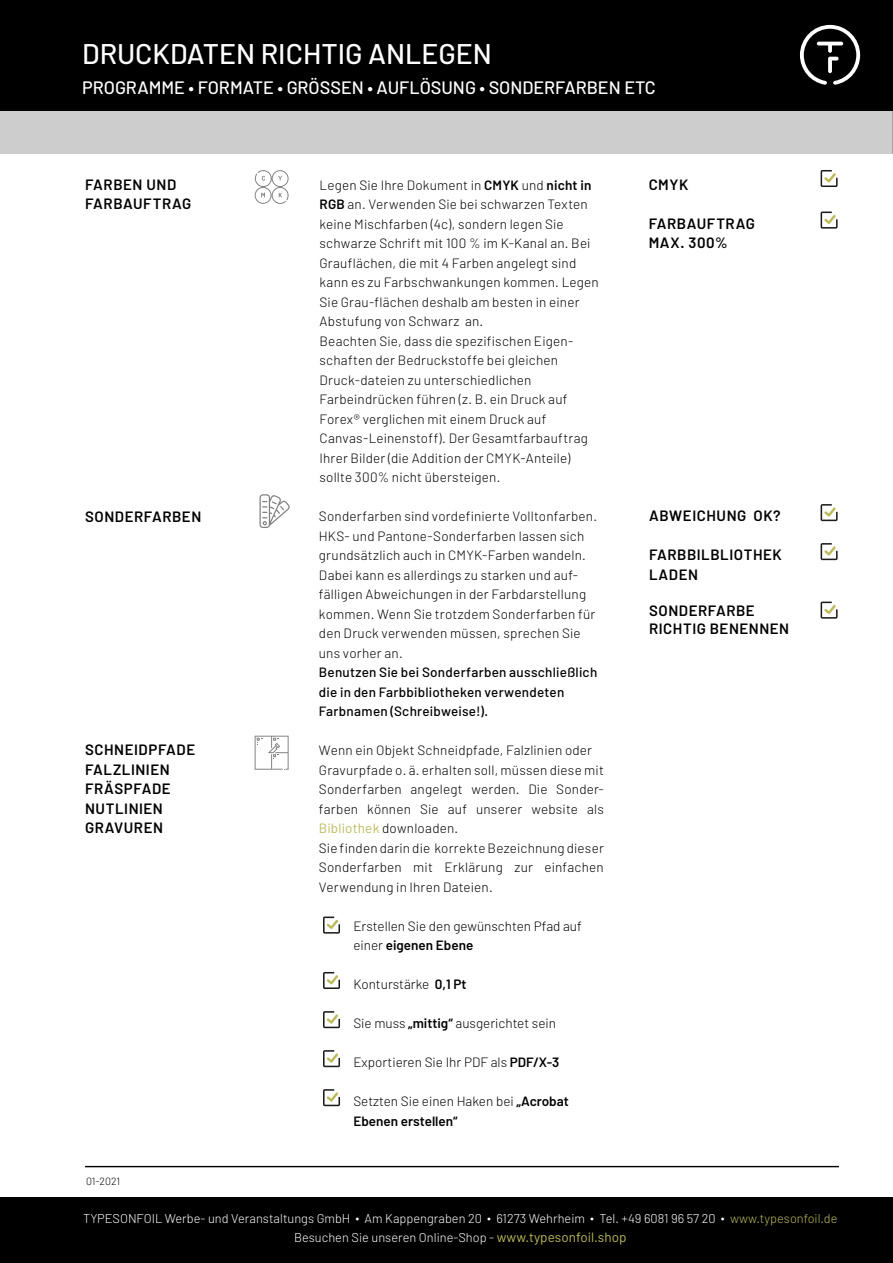
<style>
.page{position:relative;width:893px;height:1263px;background:#fff}
.page>*{position:absolute;margin:0;border:0;box-sizing:border-box;transform-origin:0 0}
.t1{font:500 28.5px "Barlow";color:#fff}
.t2{font:500 18px "Barlow";color:#fff}
.t3{font:600 15px/19.5px "Barlow";letter-spacing:.035em;color:#000}
.t4{font:300 13.5px/19.5px "Barlow";letter-spacing:.015em;color:#000}
.t5{font:500 13.5px/19.5px "Barlow";letter-spacing:.015em;color:#000}
.t6{font:600 13.5px/19.5px "Barlow";color:#000}
.t7{font:300 12.75px/19.5px "Barlow";color:#fff;text-align:center}
.t8{font:300 10.5px "Barlow";letter-spacing:-.01em;color:#000}
.s1{font-weight:600}
.s2{font-weight:400;color:#bcba5a}
.s3{font-weight:300}
.s4{color:#bcba5a}
.s5{font-weight:400;font-size:13.5px;color:#bcba5a}
</style>
<div class="page">
<div style="left:0;top:25px;width:893px;height:128px;background:#cdcdcd"></div>
<hr style="left:892px;top:25px;width:1px;height:128px;background:#000">
<div style="left:0;top:0;width:893px;height:111px;background:#000"></div>
<div style="left:0;top:1198px;width:893px;height:65px;background:#000"></div>
<svg style="left:800px;top:25px;width:60px;height:60px"></svg>
<hr style="left:85px;top:1166px;width:754px;height:1px;background:#000">
<svg style="left:821px;top:504px;width:17px;height:17px"></svg>
<svg style="left:821px;top:543px;width:17px;height:17px"></svg>
<svg style="left:821px;top:602px;width:17px;height:17px"></svg>
<svg style="left:323px;top:916px;width:17px;height:18px"></svg>
<svg style="left:323px;top:972px;width:17px;height:17px"></svg>
<svg style="left:323px;top:1011px;width:17px;height:17px"></svg>
<svg style="left:323px;top:1050px;width:17px;height:17px"></svg>
<svg style="left:323px;top:1089px;width:17px;height:17px"></svg>
<svg style="left:821px;top:170px;width:17px;height:17px"></svg>
<svg style="left:821px;top:212px;width:17px;height:17px"></svg>
<svg style="left:255px;top:170px;width:34px;height:34px"></svg>
<svg style="left:255px;top:736px;width:34px;height:34px"></svg>
<svg style="left:259px;top:494px;width:31px;height:34px"></svg>
<h1 class="t1" style="left:82px;top:36px;width:411px">DRUCKDATEN RICHTIG ANLEGEN</h1>
<h2 class="t2" style="left:82px;top:76px;width:575px">PROGRAMME • FORMATE • GRÖSSEN • AUFLÖSUNG • SONDERFARBEN ETC</h2>
<p class="t3" style="left:85px;top:174px;width:108px">FARBEN UND<br>FARBAUFTRAG</p>
<p class="t3" style="left:85px;top:506px;width:118px">SONDERFARBEN</p>
<p class="t3" style="left:85px;top:740px;width:112px">SCHNEIDPFADE<br>FALZLINIEN<br>FRÄSPFADE<br>NUTLINIEN<br>GRAVUREN</p>
<p class="t4" style="left:320px;top:175px;width:281px">Legen Sie Ihre Dokument in <span class="s1">CMYK</span> und <span class="s1">nicht in RGB</span> an. Verwenden Sie bei schwarzen Texten keine Mischfarben (4c), sondern legen Sie schwarze Schrift mit 100 % im K-Kanal an. Bei Grauflächen, die mit 4 Farben angelegt sind kann es zu Farbschwankungen kommen. Legen Sie Grau-flächen deshalb am besten in einer Abstufung von Schwarz an.<br>Beachten Sie, dass die spezifischen Eigen&shy;schaften der Bedruckstoffe bei gleichen Druck-dateien zu unterschiedlichen Farbeindrücken führen (z. B. ein Druck auf Forex® verglichen mit einem Druck auf Canvas-Leinenstoff). Der Gesamtfarbauftrag Ihrer Bilder (die Addition der CMYK-Anteile) sollte 300% nicht übersteigen.</p>
<p class="t3" style="left:649px;top:174px;width:41px">CMYK</p>
<p class="t3" style="left:649px;top:213px;width:108px">FARBAUFTRAG<br>MAX. 300%</p>
<p class="t4" style="left:319px;top:506px;width:280px">Sonderfarben sind vordefinierte Volltonfarben.<br>HKS- und Pantone-Sonderfarben lassen sich grundsätzlich auch in CMYK-Farben wandeln.<br>Dabei kann es allerdings zu starken und auf&shy;fälligen Abweichungen in der Farbdarstellung kommen. Wenn Sie trotzdem Sonderfarben für den Druck verwenden müssen, sprechen Sie uns vorher an.</p>
<p class="t5" style="left:319px;top:662px;width:280px">Benutzen Sie bei Sonderfarben ausschließlich die in den Farbbibliotheken verwendeten<br>Farbnamen (Schreibweise!).</p>
<p class="t4" style="left:319px;top:740px;width:286px">Wenn ein Objekt Schneidpfade, Falzlinien oder Gravurpfade o. ä. erhalten soll, müssen diese mit Sonderfarben angelegt werden. Die Sonder&shy;farben können Sie auf unserer website als <span class="s2">Bibliothek</span> downloaden.<br>Sie finden darin die korrekte Bezeichnung dieser Sonderfarben mit Erklärung zur einfachen Verwendung in Ihren Dateien.</p>
<p class="t4" style="left:353px;top:916px;width:230px">Erstellen Sie den gewünschten Pfad auf einer <span class="s1">eigenen Ebene</span></p>
<p class="t4" style="left:353px;top:974px;width:115px">Konturstärke <span class="s1">0,1 Pt</span></p>
<p class="t4" style="left:353px;top:1013px;width:204px">Sie muss <span class="s1">„mittig“</span> ausgerichtet sein</p>
<p class="t4" style="left:353px;top:1052px;width:207px">Exportieren Sie Ihr PDF als <span class="s1">PDF/X-3</span></p>
<p class="t6" style="left:353px;top:1091px;width:217px"><span class="s3">Setzten Sie einen Haken bei</span> „Acrobat<br>Ebenen erstellen“</p>
<p class="t3" style="left:649px;top:506px;width:133px">ABWEICHUNG OK?</p>
<p class="t3" style="left:649px;top:545px;width:134px">FARBBILBLIOTHEK<br>LADEN</p>
<p class="t3" style="left:649px;top:601px;width:142px;line-height:18px">SONDERFARBE<br>RICHTIG BENENNEN</p>
<p class="t8" style="left:86px;top:1175px;width:35px">01-2021</p>
<p class="t7" style="left:83px;top:1208px;width:756px">TYPESONFOIL Werbe- und Veranstaltungs GmbH ∙ Am Kappengraben 20 ∙ 61273 Wehrheim ∙ Tel. +49 6081 96 57 20 ∙ <span class="s4">www.typesonfoil.de<br></span>Besuchen Sie unseren Online-Shop - <span class="s5">www.typesonfoil.shop</span></p>
</div>
